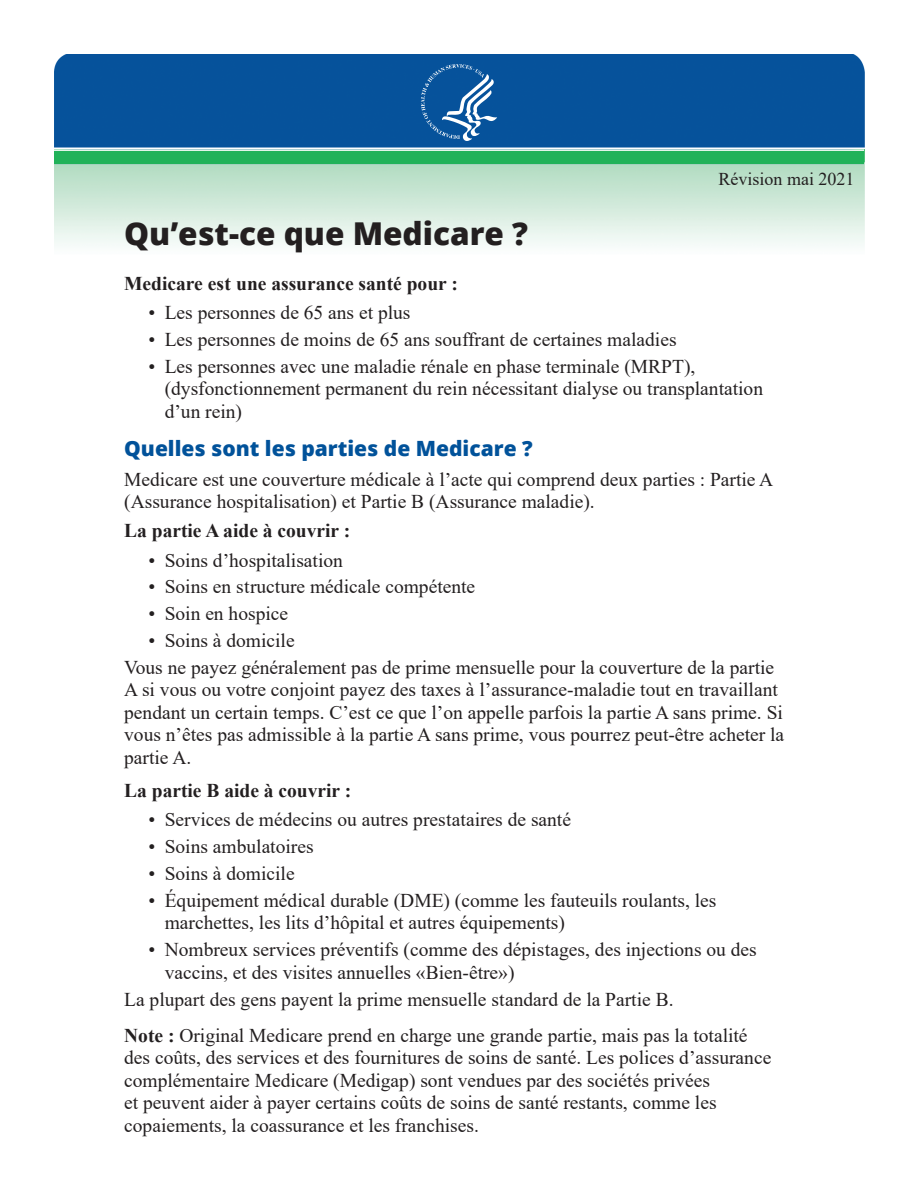
<style>
.page{position:relative;width:918px;height:1188px;background:#fff}
.page>*{position:absolute;margin:0;border:0;box-sizing:border-box;transform-origin:0 0}
.t1{font:800 31.5px "Open Sans";color:#231f20}
.t2{font:800 21px "Open Sans";color:#01529a}
.Text{font:19.5px/22.5px "Times New Roman";color:#231f20}
.Text-2{font:700 19.5px "Times New Roman";color:#231f20}
.t3{font:18px "Times New Roman";color:#231f20}
.s1{font-weight:700}
</style>
<div class="page">
<img style="left:54px;top:54px;width:811px;height:191px">
<div style="left:54px;top:150px;width:810px;height:14px;background:#21b259"></div>
<hr style="left:54px;top:149px;width:810px;height:2px;background:#fff">
<svg style="left:421px;top:64px;width:76px;height:77px;background:#2f6eab"></svg>
<p class="t3" style="left:718px;top:166px;width:138px">Révision mai 2021</p>
<h1 class="t1" style="left:124px;top:210px;width:405px">Qu’est-ce que Medicare ?</h1>
<p class="Text-2" style="left:124px;top:269px;width:335px">Medicare est une assurance santé pour :</p>
<p class="Text" style="left:148px;top:301px;width:264px">• Les personnes de 65 ans et plus</p>
<p class="Text" style="left:148px;top:327px;width:530px">• Les personnes de moins de 65 ans souffrant de certaines maladies</p>
<p class="Text" style="left:165px;top:354px;width:600px;text-indent:-16px">• Les personnes avec une maladie rénale en phase terminale (MRPT), (dysfonctionnement permanent du rein nécessitant dialyse ou transplantation d’un rein)</p>
<h2 class="t2" style="left:124px;top:433px;width:410px">Quelles sont les parties de Medicare ?</h2>
<p class="Text" style="left:124px;top:467px;width:651px">Medicare est une couverture médicale à l’acte qui comprend deux parties : Partie A (Assurance hospitalisation) et Partie B (Assurance maladie).</p>
<p class="Text-2" style="left:124px;top:517px;width:228px">La partie A aide à couvrir :</p>
<p class="Text" style="left:148px;top:548px;width:196px">• Soins d’hospitalisation</p>
<p class="Text" style="left:148px;top:575px;width:328px">• Soins en structure médicale compétente</p>
<p class="Text" style="left:148px;top:602px;width:141px">• Soin en hospice</p>
<p class="Text" style="left:148px;top:629px;width:148px">• Soins à domicile</p>
<p class="Text" style="left:124px;top:655px;width:662px">Vous ne payez généralement pas de prime mensuelle pour la couverture de la partie A si vous ou votre conjoint payez des taxes à l’assurance-maladie tout en travaillant pendant un certain temps. C’est ce que l’on appelle parfois la partie A sans prime. Si vous n’êtes pas admissible à la partie A sans prime, vous pourrez peut-être acheter la partie A.</p>
<p class="Text-2" style="left:124px;top:777px;width:229px">La partie B aide à couvrir :</p>
<p class="Text" style="left:148px;top:808px;width:424px">• Services de médecins ou autres prestataires de santé</p>
<p class="Text" style="left:148px;top:835px;width:167px">• Soins ambulatoires</p>
<p class="Text" style="left:148px;top:862px;width:148px">• Soins à domicile</p>
<p class="Text" style="left:165px;top:889px;width:553px;text-indent:-16px">• Équipement médical durable (DME) (comme les fauteuils roulants, les marchettes, les lits d’hôpital et autres équipements)</p>
<p class="Text" style="left:165px;top:938px;width:594px;text-indent:-16px">• Nombreux services préventifs (comme des dépistages, des injections ou des vaccins, et des visites annuelles «Bien-être»)</p>
<p class="Text" style="left:124px;top:987px;width:551px">La plupart des gens payent la prime mensuelle standard de la Partie B.</p>
<p class="Text" style="left:124px;top:1023px;width:649px"><span class="s1">Note :</span> Original Medicare prend en charge une grande partie, mais pas la totalité des coûts, des services et des fournitures de soins de santé. Les polices d’assurance complémentaire Medicare (Medigap) sont vendues par des sociétés privées<br>et peuvent aider à payer certains coûts de soins de santé restants, comme les copaiements, la coassurance et les franchises.</p>
</div>
